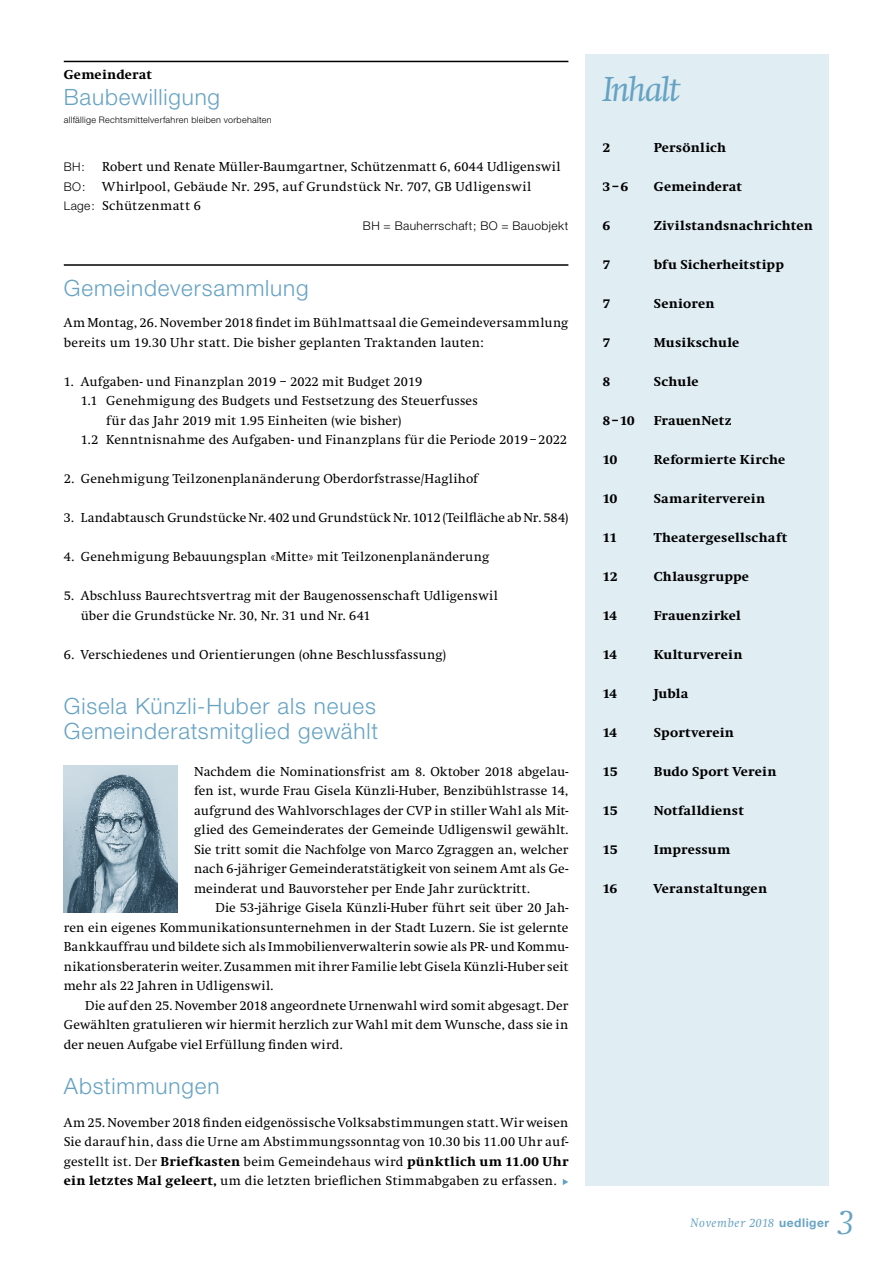
<style>
.page{position:relative;width:893px;height:1263px;background:#fff}
.page>*{position:absolute;margin:0;border:0;box-sizing:border-box;transform-origin:0 0}
.t1{font:italic 36px "Swift";letter-spacing:-.05em;color:#66a3c3}
.t2{font:italic 300 36px "Swift";color:#66a3c3}
.t3{font:300 22.5px/25.5px "Helvetica Neue";letter-spacing:.035em;color:#66a3c3}
.t4{font:13.5px/19.5px "Swift";letter-spacing:.01em;color:#000;text-align:justify}
.t5{font:800 13.5px "Swift";letter-spacing:.02em;color:#000}
.t6{font:italic 12.75px "Swift";letter-spacing:.05em;color:#66a3c3}
.t7{font:300 12px "Helvetica Neue";letter-spacing:.035em;color:#000}
.t8{font:300 9px "Helvetica Neue";letter-spacing:.035em;color:#000}
.s1{font-family:"Helvetica Neue";font-weight:300;font-size:12px}
.s2{font-weight:800}
.s3{font-family:"Helvetica Neue";font-weight:700;font-style:normal;font-size:12px}
</style>
<div class="page">
<div style="left:585px;top:54px;width:244px;height:1131px;background:#e0edf3"></div>
<hr style="left:64px;top:61px;width:504px;height:1px;background:#000">
<hr style="left:64px;top:264px;width:504px;height:2px;background:#000">
<img style="left:64px;top:766px;width:113px;height:146px">
<svg style="left:563px;top:1179px;width:5px;height:6px"></svg>
<p class="t5" style="left:64px;top:67px;width:90px">Gemeinderat</p>
<h2 class="t3" style="left:64px;top:83px;width:158px">Baubewilligung</h2>
<p class="t8" style="left:64px;top:114px;width:210px">allfällige Rechtsmittelverfahren bleiben vorbehalten</p>
<p class="t7" style="left:64px;top:159px;width:23px">BH:</p>
<p class="t4" style="left:64px;top:157px;width:498px;text-align:left;text-indent:38px">Robert und Renate Müller-Baumgartner, Schützenmatt 6, 6044 Udligenswil<br><span class="s1">BO:</span> Whirlpool, Gebäude Nr. 295, auf Grundstück Nr. 707, GB Udligenswil<br><span class="s1">Lage:</span> Schützenmatt 6</p>
<p class="t7" style="left:363px;top:218px;width:207px">BH = Bauherrschaft; BO = Bauobjekt</p>
<h2 class="t3" style="left:64px;top:274px;width:246px">Gemeindeversammlung</h2>
<p class="t4" style="left:64px;top:313px;width:506px">Am Montag, 26. November 2018 findet im Bühlmattsaal die Gemeindeversammlung bereits um 19.30 Uhr statt. Die bisher geplanten Traktanden lauten:</p>
<p class="t4" style="left:64px;top:372px;width:360px">1. Aufgaben- und Finanzplan 2019 – 2022 mit Budget 2019</p>
<p class="t4" style="left:81px;top:391px;width:398px">1.1 Genehmigung des Budgets und Festsetzung des Steuerfusses</p>
<p class="t4" style="left:106px;top:411px;width:296px">für das Jahr 2019 mit 1.95 Einheiten (wie bisher)</p>
<p class="t4" style="left:81px;top:430px;width:488px">1.2 Kenntnisnahme des Aufgaben- und Finanzplans für die Periode 2019 – 2022</p>
<p class="t4" style="left:64px;top:469px;width:416px">2. Genehmigung Teilzonenplanänderung Oberdorfstrasse/Haglihof</p>
<p class="t4" style="left:64px;top:508px;width:506px">3. Landabtausch Grundstücke Nr. 402 und Grundstück Nr. 1012 (Teilfläche ab Nr. 584)</p>
<p class="t4" style="left:64px;top:547px;width:427px">4. Genehmigung Bebauungsplan «Mitte» mit Teilzonenplanänderung</p>
<p class="t4" style="left:81px;top:586px;width:419px;text-indent:-17px">5. Abschluss Baurechtsvertrag mit der Baugenossenschaft Udligenswil über die Grundstücke Nr. 30, Nr. 31 und Nr. 641</p>
<p class="t4" style="left:64px;top:645px;width:384px">6. Verschiedenes und Orientierungen (ohne Beschlussfassung)</p>
<h2 class="t3" style="left:64px;top:692px;width:316px">Gisela Künzli-Huber als neues<br>Gemeinderatsmitglied gewählt</h2>
<p class="t4" style="left:194px;top:762px;width:376px">Nachdem die Nominationsfrist am 8. Oktober 2018 abgelau&shy;fen ist, wurde Frau Gisela Künzli-Huber, Benzibühlstrasse 14, aufgrund des Wahlvorschlages der CVP in stiller Wahl als Mit&shy;glied des Gemeinderates der Gemeinde Udligenswil gewählt.<br>Sie tritt somit die Nachfolge von Marco Zgraggen an, welcher nach 6-jähriger Gemeinderatstätigkeit von seinem Amt als Ge&shy;meinderat und Bauvorsteher per Ende Jahr zurücktritt.</p>
<p class="t4" style="left:64px;top:898px;width:506px;text-indent:152px">Die 53-jährige Gisela Künzli-Huber führt seit über 20 Jah&shy;ren ein eigenes Kommunikationsunternehmen in der Stadt Luzern. Sie ist gelernte Bankkauffrau und bildete sich als Immobilienverwalterin sowie als PR- und Kommu&shy;nikationsberaterin weiter. Zusammen mit ihrer Familie lebt Gisela Künzli-Huber seit mehr als 22 Jahren in Udligenswil.</p>
<p class="t4" style="left:64px;top:996px;width:506px;text-indent:21px">Die auf den 25. November 2018 angeordnete Urnenwahl wird somit abgesagt. Der Gewählten gratulieren wir hiermit herzlich zur Wahl mit dem Wunsche, dass sie in der neuen Aufgabe viel Erfüllung finden wird.</p>
<h2 class="t3" style="left:64px;top:1072px;width:157px">Abstimmungen</h2>
<p class="t4" style="left:64px;top:1113px;width:506px">Am 25. November 2018 finden eidgenössische Volksabstimmungen statt. Wir weisen Sie darauf hin, dass die Urne am Abstimmungssonntag von 10.30 bis 11.00 Uhr auf&shy;gestellt ist. Der <span class="s2">Briefkasten</span> beim Gemeindehaus wird <span class="s2">pünktlich um 11.00 Uhr ein letztes Mal geleert,</span> um die letzten brieflichen Stimmabgaben zu erfassen.</p>
<h1 class="t1" style="left:603px;top:69px;width:79px">Inhalt</h1>
<p class="t5" style="left:603px;top:140px;width:9px">2</p>
<p class="t5" style="left:654px;top:140px;width:74px">Persönlich</p>
<p class="t5" style="left:603px;top:179px;width:27px">3–6</p>
<p class="t5" style="left:654px;top:179px;width:90px">Gemeinderat</p>
<p class="t5" style="left:603px;top:218px;width:9px">6</p>
<p class="t5" style="left:654px;top:218px;width:160px">Zivilstandsnachrichten</p>
<p class="t5" style="left:603px;top:257px;width:9px">7</p>
<p class="t5" style="left:654px;top:257px;width:132px">bfu Sicherheitstipp</p>
<p class="t5" style="left:603px;top:296px;width:9px">7</p>
<p class="t5" style="left:654px;top:296px;width:62px">Senioren</p>
<p class="t5" style="left:603px;top:335px;width:9px">7</p>
<p class="t5" style="left:654px;top:335px;width:87px">Musikschule</p>
<p class="t5" style="left:603px;top:374px;width:9px">8</p>
<p class="t5" style="left:654px;top:374px;width:46px">Schule</p>
<p class="t5" style="left:603px;top:413px;width:33px">8–10</p>
<p class="t5" style="left:654px;top:413px;width:79px">FrauenNetz</p>
<p class="t5" style="left:603px;top:452px;width:16px">10</p>
<p class="t5" style="left:654px;top:452px;width:133px">Reformierte Kirche</p>
<p class="t5" style="left:603px;top:491px;width:16px">10</p>
<p class="t5" style="left:654px;top:491px;width:113px">Samariterverein</p>
<p class="t5" style="left:603px;top:530px;width:16px">11</p>
<p class="t5" style="left:654px;top:530px;width:135px">Theatergesellschaft</p>
<p class="t5" style="left:603px;top:569px;width:16px">12</p>
<p class="t5" style="left:654px;top:569px;width:97px">Chlausgruppe</p>
<p class="t5" style="left:603px;top:608px;width:16px">14</p>
<p class="t5" style="left:654px;top:608px;width:89px">Frauenzirkel</p>
<p class="t5" style="left:603px;top:647px;width:16px">14</p>
<p class="t5" style="left:654px;top:647px;width:90px">Kulturverein</p>
<p class="t5" style="left:603px;top:686px;width:16px">14</p>
<p class="t5" style="left:654px;top:686px;width:36px">Jubla</p>
<p class="t5" style="left:603px;top:725px;width:16px">14</p>
<p class="t5" style="left:654px;top:725px;width:82px">Sportverein</p>
<p class="t5" style="left:603px;top:764px;width:16px">15</p>
<p class="t5" style="left:654px;top:764px;width:124px">Budo Sport Verein</p>
<p class="t5" style="left:603px;top:803px;width:16px">15</p>
<p class="t5" style="left:654px;top:803px;width:92px">Notfalldienst</p>
<p class="t5" style="left:603px;top:842px;width:16px">15</p>
<p class="t5" style="left:654px;top:842px;width:78px">Impressum</p>
<p class="t5" style="left:603px;top:881px;width:16px">16</p>
<p class="t5" style="left:654px;top:881px;width:115px">Veranstaltungen</p>
<p class="t6" style="left:691px;top:1216px;width:140px">November 2018 <span class="s3">uedliger</span></p>
<h1 class="t2" style="left:838px;top:1202px;width:18px">3</h1>
</div>
